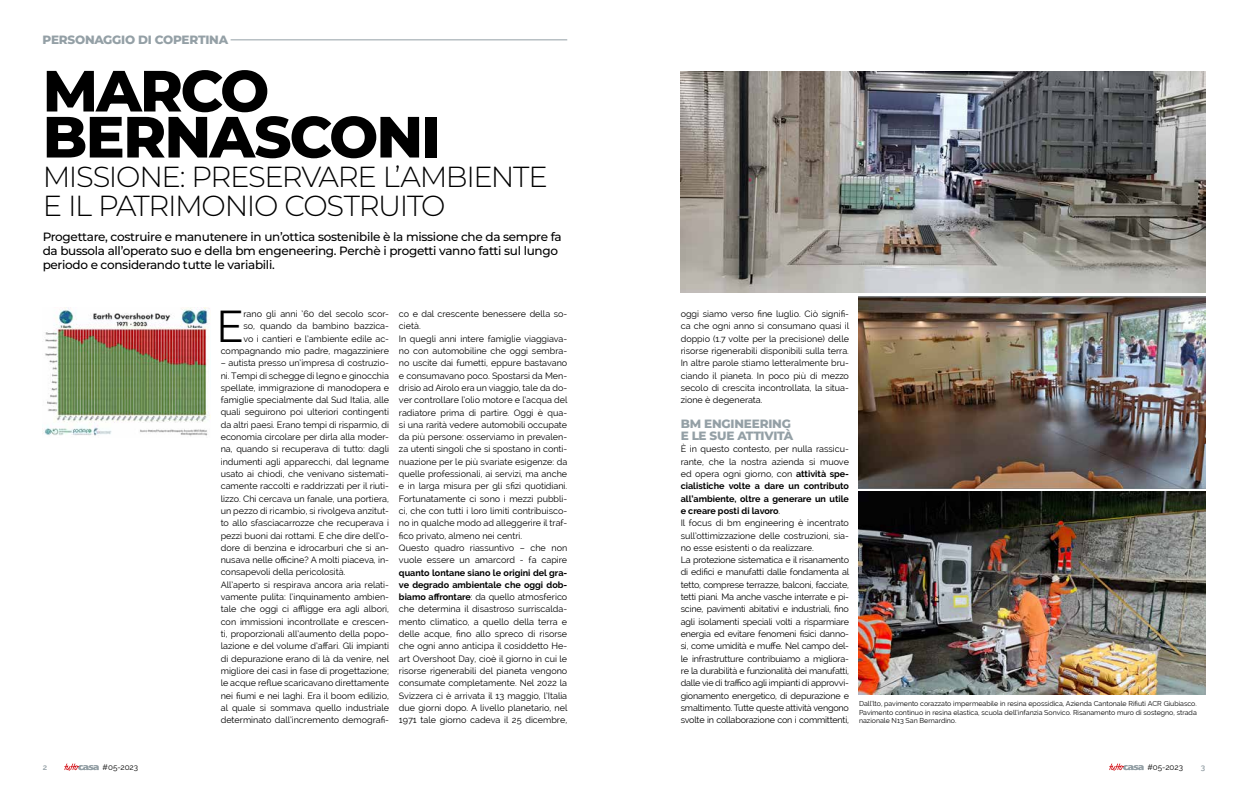
<style>
.page{position:relative;width:1248px;height:794px;background:#fff}
.page>*{position:absolute;margin:0;border:0;box-sizing:border-box;transform-origin:0 0}
.t1{font:800 58px/46px "Montserrat";letter-spacing:-.03em;color:#000}
.t2{font:43.7px "Raleway";color:#000}
.t3{font:300 29px/29px "Montserrat";letter-spacing:-.05em;color:#000}
.t4{font:500 12px/14px "Montserrat";letter-spacing:-.025em;color:#000}
.t5{font:800 12px/12.3px "Montserrat";letter-spacing:-.02em;color:#94a0a6}
.t6{font:9px/12.3px "Raleway";color:#000;text-align:justify}
.t7{font:9px/12.3px "Raleway";letter-spacing:-.02em;color:#000}
.t8{font:8px "Raleway";letter-spacing:-.005em;color:#000}
.t9{font:600 8px "Raleway";color:#94a0a6}
.t10{font:7px/8.4px "Raleway";color:#000;text-align:justify}
.s1{font-weight:700}
</style>
<div class="page">
<svg style="left:64px;top:763px;width:35px;height:8px"></svg>
<svg style="left:1109px;top:763px;width:34px;height:8px"></svg>
<hr style="left:230px;top:40px;width:337px;height:1px;background:#94a0a6">
<img style="left:44px;top:308px;width:167px;height:128px">
<img style="left:680px;top:71px;width:525px;height:221px">
<img style="left:858px;top:296px;width:347px;height:192px">
<img style="left:858px;top:492px;width:347px;height:202px">
<h3 class="t5" style="left:43px;top:33px;width:187px">PERSONAGGIO DI COPERTINA</h3>
<h1 class="t1" style="left:43px;top:66px;width:400px">MARCO<br>BERNASCONI</h1>
<h3 class="t3" style="left:43px;top:161px;width:506px">MISSIONE: PRESERVARE L’AMBIENTE<br>E IL PATRIMONIO COSTRUITO</h3>
<h3 class="t4" style="left:43px;top:229px;width:520px">Progettare, costruire e manutenere in un’ottica sostenibile è la missione che da sempre fa da bussola all’operato suo e della bm engeneering. Perchè i progetti vanno fatti sul lungo periodo e considerando tutte le variabili.</h3>
<p class="t6" style="left:221px;top:308px;width:170px;text-align:right">rano gli anni ’60 del secolo scor-<br>so, quando da bambino bazzica-<br>vo i cantieri e l’ambiente edile ac&shy;compagnando mio padre, magazziniere</p>
<p class="t6" style="left:221px;top:357px;width:170px;text-align:left">– autista presso un’impresa di costruzio&shy;ni. Tempi di schegge di legno e ginocchia spellate, immigrazione di manodopera e famiglie specialmente dal Sud Italia, alle quali seguirono poi ulteriori contingenti da altri paesi. Erano tempi di risparmio, di economia circolare per dirla alla moder&shy;na, quando si recuperava di tutto: dagli indumenti agli apparecchi, dal legname usato ai chiodi, che venivano sistemati&shy;camente raccolti e raddrizzati per il riuti&shy;lizzo. Chi cercava un fanale, una portiera, un pezzo di ricambio, si rivolgeva anzitut&shy;to allo sfasciacarrozze che recuperava i pezzi buoni dai rottami. E che dire dell’o&shy;dore di benzina e idrocarburi che si an&shy;nusava nelle officine? A molti piaceva, in&shy;consapevoli della pericolosità.<br>All’aperto si respirava ancora aria relati&shy;vamente pulita: l’inquinamento ambien&shy;tale che oggi ci affligge era agli albori, con immissioni incontrollate e crescen&shy;ti, proporzionali all’aumento della popo&shy;lazione e del volume d’affari. Gli impianti di depurazione erano di là da venire, nel migliore dei casi in fase di progettazione; le acque reflue scaricavano direttamente nei fiumi e nei laghi. Era il boom edilizio, al quale si sommava quello industriale determinato dall’incremento demografi-</p>
<h2 class="t2" style="left:217px;top:301px;width:28px">E</h2>
<p class="t6" style="left:399px;top:308px;width:170px;text-align:left">co e dal crescente benessere della so&shy;cietà.<br>In quegli anni intere famiglie viaggiava&shy;no con automobiline che oggi sembra&shy;no uscite dai fumetti, eppure bastavano e consumavano poco. Spostarsi da Men&shy;drisio ad Airolo era un viaggio, tale da do&shy;ver controllare l’olio motore e l’acqua del radiatore prima di partire. Oggi è qua&shy;si una rarità vedere automobili occupate da più persone: osserviamo in prevalen&shy;za utenti singoli che si spostano in conti&shy;nuazione per le più svariate esigenze: da quelle professionali, ai servizi, ma anche e in larga misura per gli sfizi quotidiani.<br>Fortunatamente ci sono i mezzi pubbli&shy;ci, che con tutti i loro limiti contribuisco&shy;no in qualche modo ad alleggerire il traf&shy;fico privato, almeno nei centri.<br>Questo quadro riassuntivo – che non vuole essere un amarcord - fa capire</p>
<p class="t6" style="left:399px;top:566px;width:170px"><span class="s1">quanto lontane siano le origini del gra&shy;ve degrado ambientale che oggi dob&shy;biamo affrontare</span>: da quello atmosferico che determina il disastroso surriscalda&shy;mento climatico, a quello della terra e delle acque, fino allo spreco di risorse che ogni anno anticipa il cosiddetto He&shy;art Overshoot Day, cioè il giorno in cui le risorse rigenerabili del pianeta vengono consumate completamente. Nel 2022 la Svizzera ci è arrivata il 13 maggio, l’Italia due giorni dopo. A livello planetario, nel 1971 tale giorno cadeva il 25 dicembre,</p>
<p class="t6" style="left:680px;top:308px;width:170px">oggi siamo verso fine luglio. Ciò signifi&shy;ca che ogni anno si consumano quasi il doppio (1.7 volte per la precisione) delle risorse rigenerabili disponibili sulla terra.<br>In altre parole stiamo letteralmente bru&shy;ciando il pianeta. In poco più di mezzo secolo di crescita incontrollata, la situa&shy;zione è degenerata.</p>
<h3 class="t5" style="left:680px;top:417px;width:114px">BM ENGINEERING<br>E LE SUE ATTIVITÀ</h3>
<p class="t7" style="left:680px;top:443px;width:170px">È in questo contesto, per nulla rassicu&shy;rante, che la nostra azienda si muove ed opera ogni giorno, con <span class="s1">attività spe&shy;cialistiche volte a dare un contributo all’ambiente, oltre a generare un utile e creare posti di lavoro</span>.<br>Il focus di bm engineering è incentrato sull’ottimizzazione delle costruzioni, sia&shy;no esse esistenti o da realizzare.<br>La protezione sistematica e il risanamento di edifici e manufatti dalle fondamenta al tetto, comprese terrazze, balconi, facciate, tetti piani. Ma anche vasche interrate e pi&shy;scine, pavimenti abitativi e industriali, fino agli isolamenti speciali volti a risparmiare energia ed evitare fenomeni fisici danno&shy;si, come umidità e muffe. Nel campo del&shy;le infrastrutture contribuiamo a migliora&shy;re la durabilità e funzionalità dei manufatti, dalle vie di traffico agli impianti di approvvi&shy;gionamento energetico, di depurazione e smaltimento. Tutte queste attività vengono svolte in collaborazione con i committenti,</p>
<p class="t10" style="left:859px;top:699px;width:339px">Dall’lto, pavimento corazzato impermeabile in resina epossidica, Azienda Cantonale Rifiuti ACR Giubiasco.<br>Pavimento continuo in resina elastica, scuola dell’infanzia Sonvico. Risanamento muro di sostegno, strada nazionale N13 San Bernardino.</p>
<p class="t9" style="left:43px;top:762px;width:6px">2</p>
<p class="t8" style="left:103px;top:762px;width:37px">#05-2023</p>
<p class="t8" style="left:1147px;top:763px;width:37px">#05-2023</p>
<p class="t9" style="left:1200px;top:763px;width:6px">3</p>
</div>
